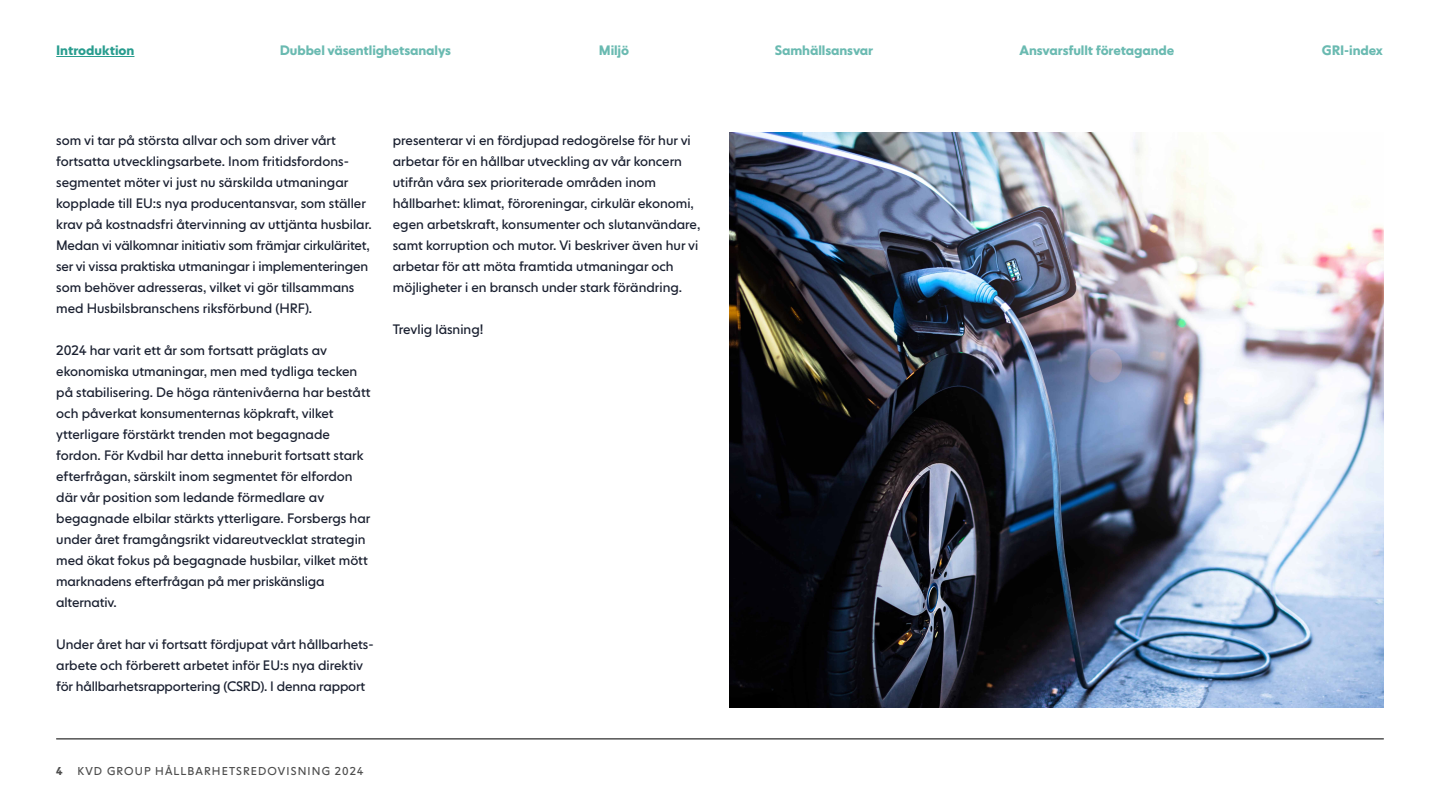
<style>
.page{position:relative;width:1440px;height:810px;background:#fff}
.page>*{position:absolute;margin:0;border:0;box-sizing:border-box;transform-origin:0 0}
.t1{font:13.5px/21px "NEXT Book";color:#1a2030}
.t2{font:700 13.5px "NEXT Book";letter-spacing:-.01em;color:#6abab1}
.t3{font:700 13.5px "NEXT Book";color:#299d8f}
.t4{font:11.25px "NEXT Book";letter-spacing:.1em;color:#4d4d4d}
.t5{font:700 11.25px "NEXT Book";color:#4d4d4d}
</style>
<div class="page">
<hr style="left:56px;top:739px;width:1328px;height:1px;background:#4d4d4d">
<img style="left:729px;top:132px;width:655px;height:576px">
<hr style="left:56px;top:56px;width:78px;height:1px;background:#299d8f">
<p class="t3" style="left:56px;top:42px;width:80px">Introduktion</p>
<p class="t2" style="left:280px;top:42px;width:173px">Dubbel väsentlighetsanalys</p>
<p class="t2" style="left:599px;top:42px;width:32px">Miljö</p>
<p class="t2" style="left:775px;top:42px;width:100px">Samhällsansvar</p>
<p class="t2" style="left:1020px;top:42px;width:156px">Ansvarsfullt företagande</p>
<p class="t2" style="left:1322px;top:42px;width:62px">GRI-index</p>
<p class="t1" style="left:56px;top:130px;width:317px">som vi tar på största allvar och som driver vårt fortsatta utvecklingsarbete. Inom fritidsfordons&shy;segmentet möter vi just nu särskilda utmaningar kopplade till EU:s nya producentansvar, som ställer krav på kostnadsfri återvinning av uttjänta husbilar.<br>Medan vi välkomnar initiativ som främjar cirkuläritet, ser vi vissa praktiska utmaningar i implementeringen som behöver adresseras, vilket vi gör tillsammans med Husbilsbranschens riksförbund (HRF).</p>
<p class="t1" style="left:56px;top:340px;width:316px">2024 har varit ett år som fortsatt präglats av ekonomiska utmaningar, men med tydliga tecken på stabilisering. De höga räntenivåerna har bestått och påverkat konsumenternas köpkraft, vilket ytterligare förstärkt trenden mot begagnade fordon. För Kvdbil har detta inneburit fortsatt stark efterfrågan, särskilt inom segmentet för elfordon där vår position som ledande förmedlare av begagnade elbilar stärkts ytterligare. Forsbergs har under året framgångsrikt vidareutvecklat strategin med ökat fokus på begagnade husbilar, vilket mött marknadens efterfrågan på mer priskänsliga alternativ.</p>
<p class="t1" style="left:56px;top:634px;width:319px">Under året har vi fortsatt fördjupat vårt hållbarhets&shy;arbete och förberett arbetet inför EU:s nya direktiv för hållbarhetsrapportering (CSRD). I denna rapport</p>
<p class="t1" style="left:393px;top:130px;width:309px">presenterar vi en fördjupad redogörelse för hur vi arbetar för en hållbar utveckling av vår koncern utifrån våra sex prioriterade områden inom hållbarhet: klimat, föroreningar, cirkulär ekonomi, egen arbetskraft, konsumenter och slutanvändare, samt korruption och mutor. Vi beskriver även hur vi arbetar för att möta framtida utmaningar och möjligheter i en bransch under stark förändring.</p>
<p class="t1" style="left:393px;top:319px;width:92px">Trevlig läsning!</p>
<p class="t5" style="left:56px;top:764px;width:8px">4</p>
<p class="t4" style="left:78px;top:764px;width:287px">KVD GROUP HÅLLBARHETSREDOVISNING 2024</p>
</div>
